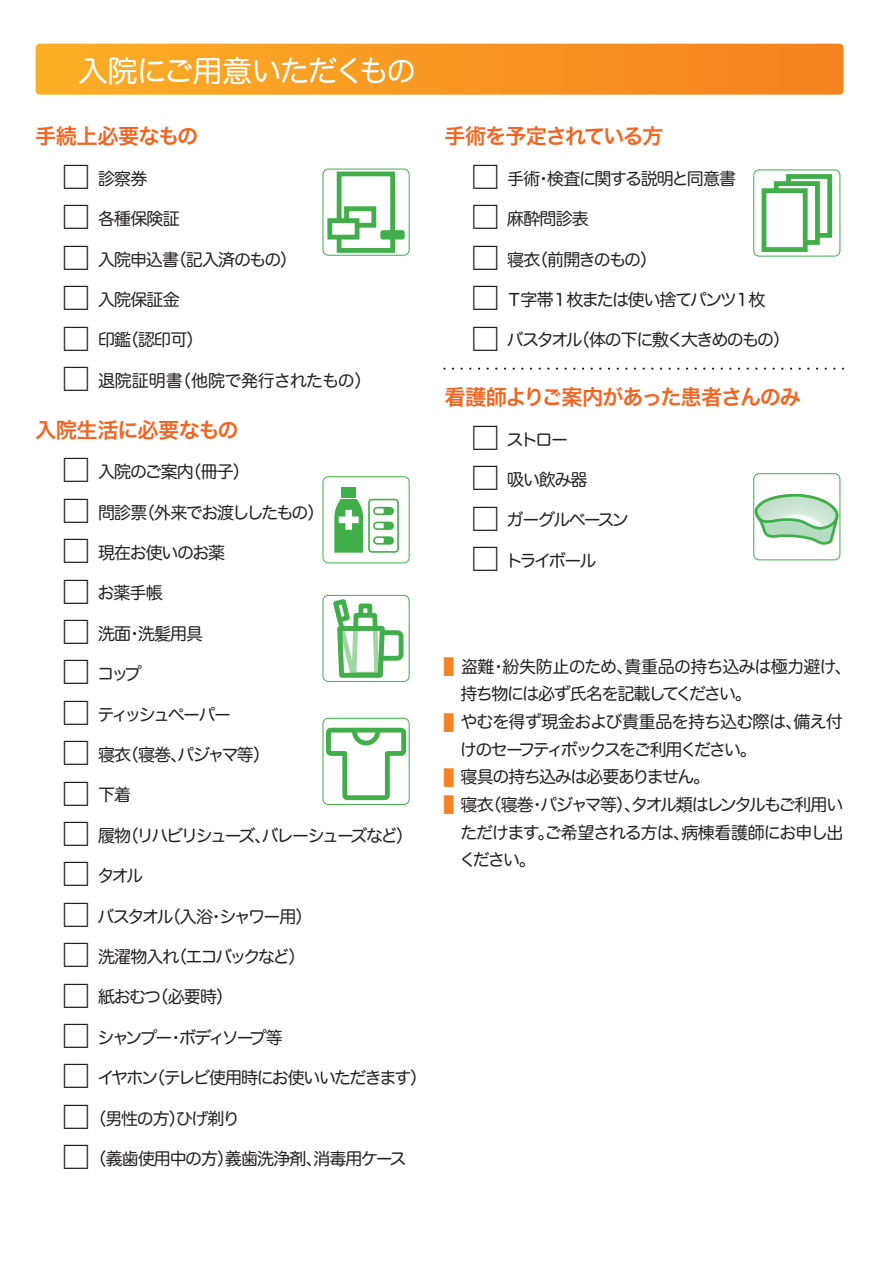
<style>
.page{position:relative;width:893px;height:1263px;background:#fff}
.page>*{position:absolute;margin:0;border:0;box-sizing:border-box;transform-origin:0 0}
.t1{font:29.7px "Hira Maru Pro N W4";letter-spacing:-.055em;color:#fff}
.t2{font:24.6px/27.6px "Hira Maru Pro N W4";color:#f58220;scale:.52 1}
.t3{font:21.3px "Hira Kaku Pro N W6";letter-spacing:-.06em;color:#f36421}
.t4{font:21.3px "Hira Kaku Pro N W6";letter-spacing:-.025em;color:#f36421}
.t5{font:16.95px/27.6px "Hira Maru Pro N W4";letter-spacing:-.08em;color:#231f20}
.t6{font:16.95px "Hira Maru Pro N W4";letter-spacing:-.105em;color:#231f20}
.t7{font:16.95px "Hira Maru Pro N W4";letter-spacing:-.13em;color:#231f20}
.t8{font:16.95px "Hira Maru Pro N W4";letter-spacing:-.125em;color:#231f20}
.t9{font:16.95px "Hira Maru Pro N W4";letter-spacing:-.025em;color:#231f20}
.t10{font:16.95px "Hira Maru Pro N W4";letter-spacing:-.115em;color:#231f20}
.t11{font:16.95px "Hira Maru Pro N W4";letter-spacing:-.12em;color:#231f20}
.t12{font:16.95px "Hira Maru Pro N W4";letter-spacing:-.06em;color:#231f20}
.t13{font:16.95px "Hira Maru Pro N W4";letter-spacing:-.145em;color:#231f20}
.t14{font:16.95px "Hira Maru Pro N W4";letter-spacing:-.11em;color:#231f20}
.s1{font-family:"Hira Kaku Std N W8";font-size:31.95px}
</style>
<div class="page">
<svg style="left:36px;top:44px;width:807px;height:51px;background:#f79824"></svg>
<div style="left:323px;top:476px;width:86px;height:87px;border:1px solid #40ae49;border-radius:5px"></div>
<div style="left:341px;top:487px;width:15px;height:10px;background:#40ae49"></div>
<svg style="left:334px;top:499px;width:65px;height:54px"></svg>
<div style="left:323px;top:169px;width:86px;height:87px;border:1px solid #40ae49;border-radius:5px"></div>
<div style="left:337px;top:171px;width:58px;height:82px;background:#fff;border:5px solid #40ae49"></div>
<div style="left:344px;top:206px;width:32px;height:22px;background:#fff;border:5px solid #40ae49"></div>
<div style="left:380px;top:230px;width:25px;height:10px;border:5px solid #40ae49"></div>
<div style="left:327px;top:218px;width:32px;height:22px;background:#fff;border:5px solid #40ae49"></div>
<div style="left:753px;top:170px;width:87px;height:86px;border:1px solid #40ae49;border-radius:5px"></div>
<div style="left:786px;top:174px;width:46px;height:64px;background:#fff;border:5px solid #40ae49"></div>
<div style="left:774px;top:181px;width:46px;height:64px;background:#fff;border:5px solid #40ae49"></div>
<div style="left:762px;top:188px;width:46px;height:64px;background:#fff;border:5px solid #40ae49"></div>
<div style="left:323px;top:595px;width:86px;height:87px;border:1px solid #40ae49;border-radius:5px"></div>
<svg style="left:330px;top:596px;width:76px;height:85px"></svg>
<div style="left:323px;top:718px;width:86px;height:87px;border:1px solid #40ae49;border-radius:5px"></div>
<svg style="left:324px;top:725px;width:84px;height:77px"></svg>
<div style="left:753px;top:473px;width:87px;height:87px;border:1px solid #40ae49;border-radius:5px"></div>
<svg style="left:753px;top:492px;width:88px;height:60px"></svg>
<svg style="left:453px;top:368px;width:391px;height:2px"></svg>
<h1 class="t1" style="left:78px;top:45px;width:340px">入院にご用意いただくもの</h1>
<p class="t4" style="left:35px;top:117px;width:165px">手続上必要なもの</p>
<p class="t5" style="left:60px;top:164px;width:89px"><span class="s1">□</span> 診察券</p>
<p class="t5" style="left:60px;top:204px;width:121px"><span class="s1">□</span> 各種保険証</p>
<p class="t5" style="left:60px;top:244px;width:238px"><span class="s1">□</span> 入院申込書（記入済のもの）</p>
<p class="t5" style="left:60px;top:285px;width:121px"><span class="s1">□</span> 入院保証金</p>
<p class="t5" style="left:60px;top:325px;width:145px"><span class="s1">□</span> 印鑑（認印可）</p>
<p class="t9" style="left:60px;top:366px;width:313px"><span class="s1">□</span> 退院証明書（他院で発行されたもの）</p>
<p class="t3" style="left:35px;top:410px;width:205px">入院生活に必要なもの</p>
<p class="t12" style="left:60px;top:457px;width:191px"><span class="s1">□</span> 入院のご案内（冊子）</p>
<p class="t5" style="left:60px;top:497px;width:266px"><span class="s1">□</span> 問診票（外来でお渡ししたもの）</p>
<p class="t5" style="left:60px;top:538px;width:167px"><span class="s1">□</span> 現在お使いのお薬</p>
<p class="t5" style="left:60px;top:578px;width:104px"><span class="s1">□</span> お薬手帳</p>
<p class="t5" style="left:60px;top:618px;width:144px"><span class="s1">□</span> 洗面・洗髪用具</p>
<p class="t5" style="left:60px;top:659px;width:83px"><span class="s1">□</span> コップ</p>
<p class="t13" style="left:60px;top:699px;width:172px"><span class="s1">□</span> ティッシュペーパー</p>
<p class="t5" style="left:60px;top:740px;width:211px"><span class="s1">□</span> 寝衣（寝巻、パジャマ等）</p>
<p class="t5" style="left:60px;top:780px;width:72px"><span class="s1">□</span> 下着</p>
<p class="t8" style="left:60px;top:821px;width:355px"><span class="s1">□</span> 履物（リハビリシューズ、バレーシューズなど）</p>
<p class="t5" style="left:60px;top:861px;width:84px"><span class="s1">□</span> タオル</p>
<p class="t7" style="left:60px;top:901px;width:254px"><span class="s1">□</span> バスタオル（入浴・シャワー用）</p>
<p class="t11" style="left:60px;top:942px;width:247px"><span class="s1">□</span> 洗濯物入れ（エコバックなど）</p>
<p class="t5" style="left:60px;top:982px;width:175px"><span class="s1">□</span> 紙おむつ（必要時）</p>
<p class="t7" style="left:60px;top:1023px;width:224px"><span class="s1">□</span> シャンプー・ボディソープ等</p>
<p class="t6" style="left:60px;top:1063px;width:368px"><span class="s1">□</span> イヤホン（テレビ使用時にお使いいただきます）</p>
<p class="t5" style="left:60px;top:1103px;width:181px"><span class="s1">□</span>（男性の方）ひげ剃り</p>
<p class="t5" style="left:60px;top:1144px;width:348px"><span class="s1">□</span>（義歯使用中の方）義歯洗浄剤、消毒用ケース</p>
<p class="t3" style="left:444px;top:117px;width:221px">手術を予定されている方</p>
<p class="t5" style="left:469px;top:164px;width:268px"><span class="s1">□</span> 手術・検査に関する説明と同意書</p>
<p class="t5" style="left:469px;top:204px;width:121px"><span class="s1">□</span> 麻酔問診表</p>
<p class="t5" style="left:469px;top:244px;width:189px"><span class="s1">□</span> 寝衣（前開きのもの）</p>
<p class="t10" style="left:469px;top:285px;width:298px"><span class="s1">□</span> Ｔ字帯１枚または使い捨てパンツ１枚</p>
<p class="t6" style="left:469px;top:325px;width:322px"><span class="s1">□</span> バスタオル（体の下に敷く大きめのもの）</p>
<p class="t3" style="left:444px;top:378px;width:358px">看護師よりご案内があった患者さんのみ</p>
<p class="t5" style="left:469px;top:424px;width:100px"><span class="s1">□</span> ストロー</p>
<p class="t5" style="left:469px;top:465px;width:119px"><span class="s1">□</span> 吸い飲み器</p>
<p class="t14" style="left:469px;top:505px;width:161px"><span class="s1">□</span> ガーグルベースン</p>
<p class="t5" style="left:469px;top:546px;width:129px"><span class="s1">□</span> トライボール</p>
<h2 class="t2" style="left:442px;top:652px;width:26px">■</h2>
<h2 class="t2" style="left:442px;top:707px;width:26px">■</h2>
<h2 class="t2" style="left:442px;top:762px;width:26px">■ ■</h2>
<p class="t5" style="left:444px;top:651px;width:409px">　盗難・紛失防止のため、貴重品の持ち込みは極力避け、　持ち物には必ず氏名を記載してください。<br>　やむを得ず現金および貴重品を持ち込む際は、備え付　けのセーフティボックスをご利用ください。<br>　寝具の持ち込みは必要ありません。<br>　寝衣（寝巻・パジャマ等）、タオル類はレンタルもご利用い　ただけます。ご希望される方は、病棟看護師にお申し出　ください。</p>
</div>
